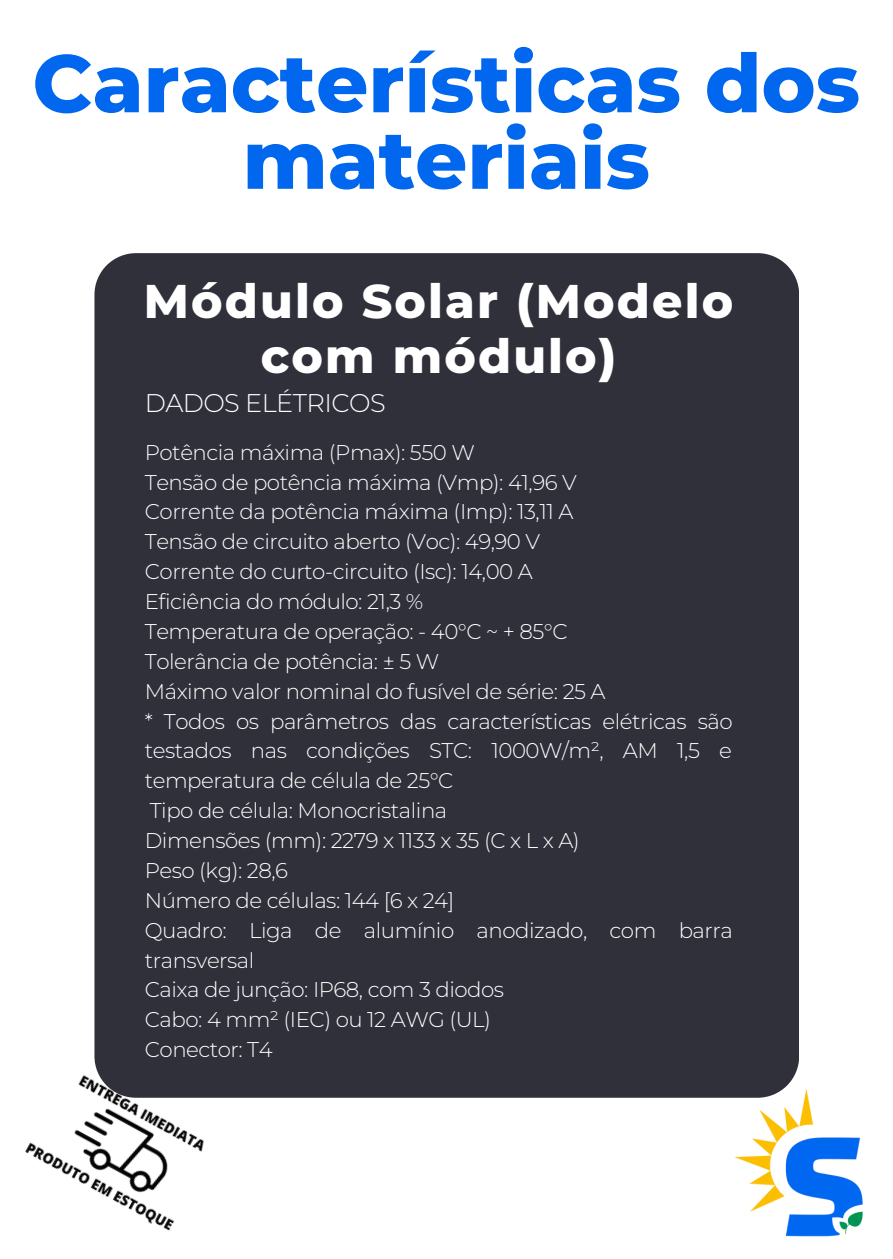
<style>
.page{position:relative;width:893px;height:1259px;background:#fff}
.page>*{position:absolute;margin:0;border:0;box-sizing:border-box;transform-origin:0 0}
.t1{font:800 81.3px/76.5px "Montserrat";color:#0167ee;text-align:center}
.t2{font:800 47.25px/55.5px "Montserrat";letter-spacing:.045em;color:#fff;text-align:center}
.t3{font:300 25.65px "Montserrat";letter-spacing:-.025em;color:#fff}
.t4{font:300 21.3px/29.8px "Montserrat";letter-spacing:-.025em;color:#fff;text-align:justify}
</style>
<div class="page">
<div style="left:94px;top:253px;width:705px;height:845px;background:#2f303a"></div>
<img style="left:717px;top:1081px;width:146px;height:156px">
<img style="left:25px;top:1056px;width:202px;height:175px">
<p class="t1" style="left:32px;top:45px;width:829px">Características dos materiais</p>
<p class="t2" style="left:144px;top:273px;width:590px">Módulo Solar (Modelo com módulo)</p>
<p class="t3" style="left:145px;top:387px;width:242px">DADOS ELÉTRICOS</p>
<p class="t4" style="left:145px;top:437px;width:331px">Potência máxima (Pmax): 550 W</p>
<p class="t4" style="left:145px;top:467px;width:433px">Tensão de potência máxima (Vmp): 41,96 V</p>
<p class="t4" style="left:145px;top:497px;width:430px">Corrente da potência máxima (Imp): 13,11 A</p>
<p class="t4" style="left:145px;top:527px;width:397px">Tensão de circuito aberto (Voc): 49,90 V</p>
<p class="t4" style="left:145px;top:557px;width:389px">Corrente do curto-circuito (Isc): 14,00 A</p>
<p class="t4" style="left:145px;top:586px;width:280px">Eficiência do módulo: 21,3 %</p>
<p class="t4" style="left:145px;top:616px;width:424px">Temperatura de operação: - 40°C ~ + 85°C</p>
<p class="t4" style="left:145px;top:646px;width:296px">Tolerância de potência: ± 5 W</p>
<p class="t4" style="left:145px;top:676px;width:462px">Máximo valor nominal do fusível de série: 25 A</p>
<p class="t4" style="left:145px;top:706px;width:589px">* Todos os parâmetros das características elétricas são testados nas condições STC: 1000W/m², AM 1,5 e temperatura de célula de 25°C</p>
<p class="t4" style="left:150px;top:796px;width:299px">Tipo de célula: Monocristalina</p>
<p class="t4" style="left:145px;top:825px;width:436px">Dimensões (mm): 2279 x 1133 x 35 (C x L x A)</p>
<p class="t4" style="left:145px;top:855px;width:145px">Peso (kg): 28,6</p>
<p class="t4" style="left:145px;top:885px;width:311px">Número de células: 144 [6 x 24]</p>
<p class="t4" style="left:145px;top:915px;width:589px">Quadro: Liga de alumínio anodizado, com barra transversal</p>
<p class="t4" style="left:145px;top:975px;width:361px">Caixa de junção: IP68, com 3 diodos</p>
<p class="t4" style="left:145px;top:1005px;width:347px">Cabo: 4 mm² (IEC) ou 12 AWG (UL)</p>
<p class="t4" style="left:145px;top:1034px;width:129px">Conector: T4</p>
</div>
